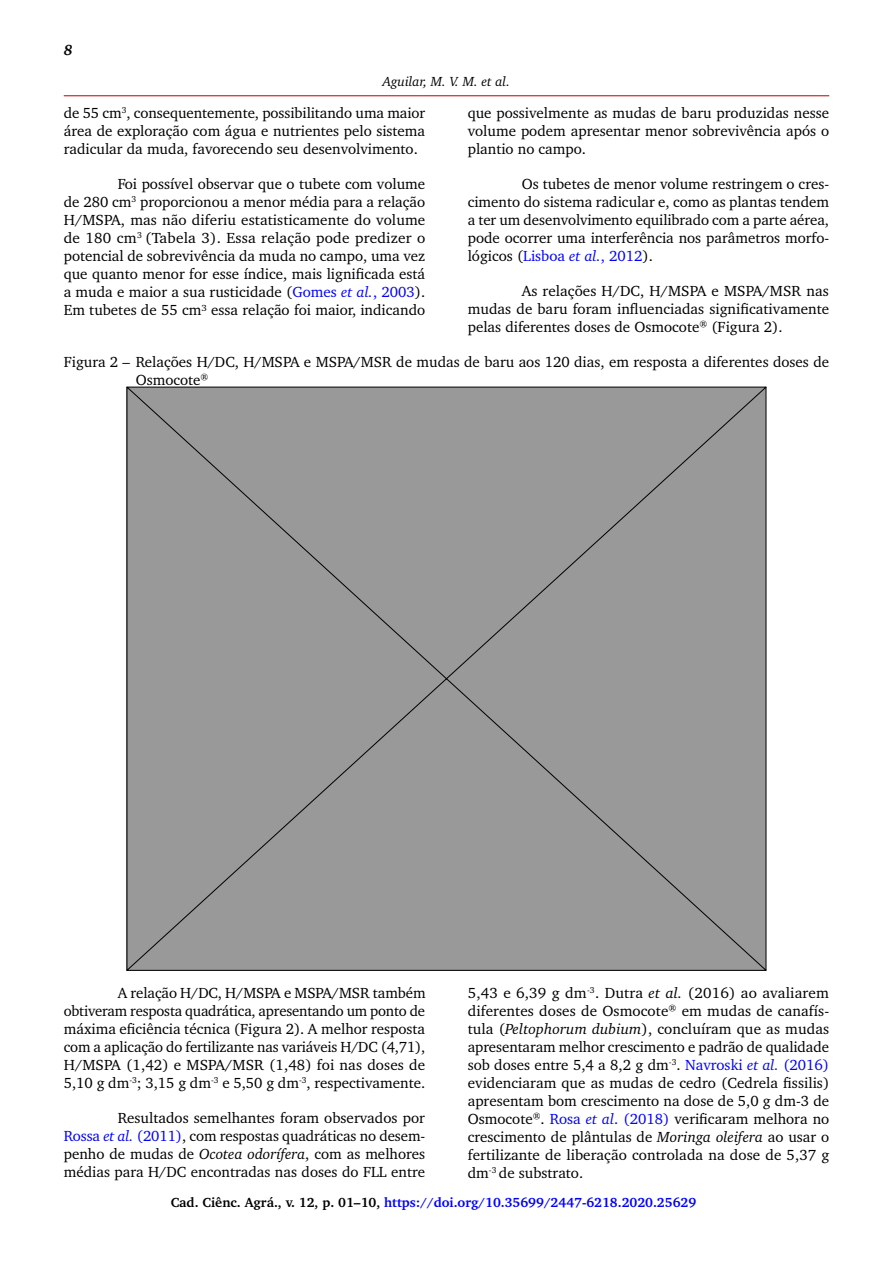
<style>
.page{position:relative;width:893px;height:1263px;background:#fff}
.page>*{position:absolute;margin:0;border:0;box-sizing:border-box;transform-origin:0 0}
.t1{font:15px/18px "Charter BT";color:#000;text-align:justify}
.t2{font:italic 700 15px "Charter BT";color:#000}
.t3{font:700 13.5px "Charter BT";color:#00f}
.t4{font:italic 13.5px "Charter BT";color:#000}
.s1{color:#00f}
.s2{font-style:italic;color:#00f}
.s3{font-style:italic}
.s4{color:#000}
</style>
<div class="page">
<hr style="left:64px;top:95px;width:765px;height:1px;background:#cd171a">
<div style="left:126px;top:386px;width:641px;height:585px;background:#999"></div>
<p class="t2" style="left:64px;top:40px;width:10px">8</p>
<p class="t4" style="left:383px;top:72px;width:129px">Aguilar, M. V. M. et al.</p>
<p class="t1" style="left:468px;top:103px;width:363px">que possivelmente as mudas de baru produzidas nesse volume podem apresentar menor sobrevivência após o plantio no campo.</p>
<p class="t1" style="left:468px;top:174px;width:363px;text-indent:54px">Os tubetes de menor volume restringem o cres&shy;cimento do sistema radicular e, como as plantas tendem a ter um desenvolvimento equilibrado com a parte aérea, pode ocorrer uma interferência nos parâmetros morfo&shy;lógicos (<span class="s1">Lisboa</span> <span class="s2">et al.</span><span class="s1">, 2012</span>).</p>
<p class="t1" style="left:468px;top:281px;width:363px;text-indent:54px">As relações H/DC, H/MSPA e MSPA/MSR nas mudas de baru foram influenciadas significativamente pelas diferentes doses de Osmocote<sup>®</sup> (Figura 2).</p>
<p class="t1" style="left:136px;top:352px;width:695px;text-indent:-72px">Figura 2 – Relações H/DC, H/MSPA e MSPA/MSR de mudas de baru aos 120 dias, em resposta a diferentes doses de<br>Osmocote<sup>®</sup></p>
<p class="t1" style="left:64px;top:103px;width:363px">de 55 cm<sup>3</sup>, consequentemente, possibilitando uma maior área de exploração com água e nutrientes pelo sistema radicular da muda, favorecendo seu desenvolvimento.</p>
<p class="t1" style="left:64px;top:174px;width:363px;text-indent:54px">Foi possível observar que o tubete com volume de 280 cm<sup>3</sup> proporcionou a menor média para a relação H/MSPA, mas não diferiu estatisticamente do volume de 180 cm<sup>3</sup> (Tabela 3). Essa relação pode predizer o potencial de sobrevivência da muda no campo, uma vez que quanto menor for esse índice, mais lignificada está a muda e maior a sua rusticidade (<span class="s1">Gomes</span> <span class="s2">et al.</span><span class="s1">, 2003</span>).<br>Em tubetes de 55 cm³ essa relação foi maior, indicando</p>
<p class="t1" style="left:64px;top:983px;width:363px;text-indent:54px">A relação H/DC, H/MSPA e MSPA/MSR também obtiveram resposta quadrática, apresentando um ponto de máxima eficiência técnica (Figura 2). A melhor resposta com a aplicação do fertilizante nas variáveis H/DC (4,71), H/MSPA (1,42) e MSPA/MSR (1,48) foi nas doses de 5,10 g dm<sup>-3</sup>; 3,15 g dm<sup>-3</sup> e 5,50 g dm<sup>-3</sup>, respectivamente.</p>
<p class="t1" style="left:64px;top:1108px;width:363px;text-indent:54px">Resultados semelhantes foram observados por <span class="s1">Rossa</span> <span class="s2">et al.</span> <span class="s1">(2011)</span>, com respostas quadráticas no desem&shy;penho de mudas de <span class="s3">Ocotea odorífera</span>, com as melhores médias para H/DC encontradas nas doses do FLL entre</p>
<p class="t1" style="left:468px;top:983px;width:363px">5,43 e 6,39 g dm<sup>-3</sup>. Dutra <span class="s3">et al.</span> (2016) ao avaliarem diferentes doses de Osmocote<sup>®</sup> em mudas de canafís&shy;tula (<span class="s3">Peltophorum dubium</span>), concluíram que as mudas apresentaram melhor crescimento e padrão de qualidade sob doses entre 5,4 a 8,2 g dm<sup>-3</sup>. <span class="s1">Navroski</span> <span class="s2">et al.</span> <span class="s1">(2016) </span>evidenciaram que as mudas de cedro (Cedrela fissilis) apresentam bom crescimento na dose de 5,0 g dm-3 de Osmocote<sup>®</sup>. <span class="s1">Rosa</span> <span class="s2">et al</span><span class="s1">. (2018)</span> verificaram melhora no crescimento de plântulas de <span class="s3">Moringa oleifera</span> ao usar o fertilizante de liberação controlada na dose de 5,37 g dm<sup>-3</sup> de substrato.</p>
<p class="t3" style="left:171px;top:1194px;width:527px"><span class="s4">Cad. Ciênc. Agrá., v. 12, p. 01–10,</span> https://doi.org/10.35699/2447-6218.2020.25629</p>
</div>
